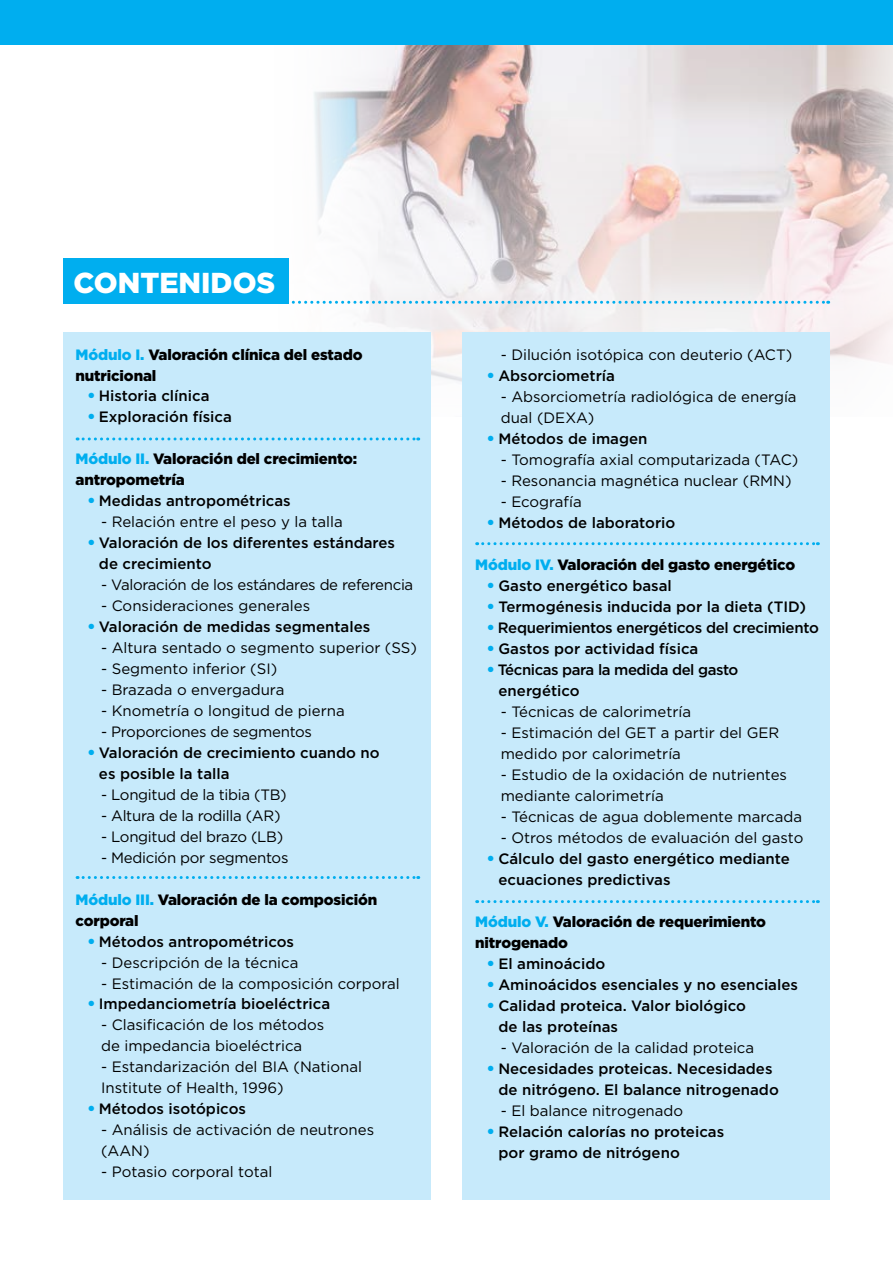
<style>
.page{position:relative;width:893px;height:1263px;background:#fff}
.page>*{position:absolute;margin:0;border:0;box-sizing:border-box;transform-origin:0 0}
.t1{font:900 28.8px "Gotham";color:#fff}
.t2{font:15px/21px "Gotham";color:#000}
.t3{font:500 15px/21px "Gotham";color:#000}
.t4{font:900 15px/21px "Gotham";letter-spacing:-.01em;color:#000}
.t5{font:15px "Gotham";letter-spacing:-.02em;color:#000}
.t6{font:500 15px "Gotham";letter-spacing:-.02em;color:#000}
.t7{font:500 15px/21px "Gotham";letter-spacing:-.03em;color:#000}
.s1{color:#00aeef}
</style>
<div class="page">
<img style="left:257px;top:44px;width:636px;height:372px">
<div style="left:0;top:0;width:893px;height:44px;background:#00aeef"></div>
<div style="left:64px;top:332px;width:367px;height:867px;background:#c7eafb"></div>
<div style="left:462px;top:332px;width:367px;height:867px;background:#c7eafb"></div>
<svg style="left:77px;top:437px;width:342px;height:3px"></svg>
<svg style="left:77px;top:876px;width:342px;height:3px"></svg>
<svg style="left:477px;top:542px;width:341px;height:3px"></svg>
<svg style="left:477px;top:900px;width:341px;height:3px"></svg>
<svg style="left:289px;top:301px;width:540px;height:3px"></svg>
<div style="left:64px;top:259px;width:225px;height:45px;background:#00aeef"></div>
<h1 class="t1" style="left:73px;top:263px;width:203px">CONTENIDOS</h1>
<p class="t4" style="left:76px;top:344px;width:288px"><span class="s1">Módulo I.</span> Valoración clínica del estado nutricional</p>
<p class="t3" style="left:88px;top:385px;width:123px"><sup>●</sup> Historia clínica</p>
<p class="t3" style="left:88px;top:406px;width:145px"><sup>●</sup> Exploración física</p>
<p class="t4" style="left:76px;top:448px;width:283px"><span class="s1">Módulo II.</span> Valoración del crecimiento: antropometría</p>
<p class="t3" style="left:88px;top:490px;width:204px"><sup>●</sup> Medidas antropométricas</p>
<p class="t2" style="left:101px;top:511px;width:243px">- Relación entre el peso y la talla</p>
<p class="t3" style="left:99px;top:532px;width:298px;text-indent:-11px"><sup>●</sup> Valoración de los diferentes estándares de crecimiento</p>
<p class="t5" style="left:101px;top:575px;width:314px">- Valoración de los estándares de referencia</p>
<p class="t2" style="left:101px;top:595px;width:211px">- Consideraciones generales</p>
<p class="t3" style="left:88px;top:616px;width:283px"><sup>●</sup> Valoración de medidas segmentales</p>
<p class="t2" style="left:101px;top:637px;width:317px">- Altura sentado o segmento superior (SS)</p>
<p class="t2" style="left:101px;top:658px;width:178px">- Segmento inferior (SI)</p>
<p class="t2" style="left:101px;top:679px;width:185px">- Brazada o envergadura</p>
<p class="t2" style="left:101px;top:700px;width:245px">- Knometría o longitud de pierna</p>
<p class="t5" style="left:101px;top:722px;width:212px">- Proporciones de segmentos</p>
<p class="t3" style="left:99px;top:742px;width:282px;text-indent:-11px"><sup>●</sup> Valoración de crecimiento cuando no es posible la talla</p>
<p class="t5" style="left:101px;top:785px;width:187px">- Longitud de la tibia (TB)</p>
<p class="t5" style="left:101px;top:806px;width:181px">- Altura de la rodilla (AR)</p>
<p class="t5" style="left:101px;top:827px;width:184px">- Longitud del brazo (LB)</p>
<p class="t5" style="left:101px;top:848px;width:189px">- Medición por segmentos</p>
<p class="t4" style="left:76px;top:889px;width:303px"><span class="s1">Módulo III.</span> Valoración de la composición corporal</p>
<p class="t3" style="left:88px;top:931px;width:207px"><sup>●</sup> Métodos antropométricos</p>
<p class="t2" style="left:101px;top:952px;width:199px">- Descripción de la técnica</p>
<p class="t2" style="left:101px;top:973px;width:300px">- Estimación de la composición corporal</p>
<p class="t3" style="left:88px;top:993px;width:243px"><sup>●</sup> Impedanciometría bioeléctrica</p>
<p class="t2" style="left:101px;top:1014px;width:225px">- Clasificación de los métodos de impedancia bioeléctrica</p>
<p class="t2" style="left:101px;top:1056px;width:262px">- Estandarización del BIA (National<br>Institute of Health, 1996)</p>
<p class="t3" style="left:88px;top:1098px;width:159px"><sup>●</sup> Métodos isotópicos</p>
<p class="t2" style="left:101px;top:1119px;width:275px">- Análisis de activación de neutrones (AAN)</p>
<p class="t2" style="left:101px;top:1161px;width:173px">- Potasio corporal total</p>
<p class="t2" style="left:501px;top:344px;width:293px">- Dilución isotópica con deuterio (ACT)</p>
<p class="t3" style="left:488px;top:365px;width:129px"><sup>●</sup> Absorciometría</p>
<p class="t2" style="left:501px;top:386px;width:297px">- Absorciometría radiológica de energía dual (DEXA)</p>
<p class="t3" style="left:488px;top:428px;width:161px"><sup>●</sup> Métodos de imagen</p>
<p class="t2" style="left:501px;top:449px;width:299px">- Tomografía axial computarizada (TAC)</p>
<p class="t2" style="left:501px;top:470px;width:292px">- Resonancia magnética nuclear (RMN)</p>
<p class="t2" style="left:501px;top:491px;width:83px">- Ecografía</p>
<p class="t3" style="left:488px;top:512px;width:189px"><sup>●</sup> Métodos de laboratorio</p>
<p class="t4" style="left:475px;top:554px;width:322px"><span class="s1">Módulo IV.</span> Valoración del gasto energético</p>
<p class="t3" style="left:488px;top:575px;width:185px"><sup>●</sup> Gasto energético basal</p>
<p class="t3" style="left:488px;top:596px;width:320px"><sup>●</sup> Termogénesis inducida por la dieta (TID)</p>
<p class="t6" style="left:488px;top:618px;width:332px"><sup>●</sup> Requerimientos energéticos del crecimiento</p>
<p class="t3" style="left:488px;top:638px;width:212px"><sup>●</sup> Gastos por actividad física</p>
<p class="t7" style="left:499px;top:659px;width:241px;text-indent:-11px"><sup>●</sup> Técnicas para la medida del gasto energético</p>
<p class="t2" style="left:501px;top:701px;width:192px">- Técnicas de calorimetría</p>
<p class="t2" style="left:501px;top:722px;width:280px">- Estimación del GET a partir del GER medido por calorimetría</p>
<p class="t2" style="left:501px;top:764px;width:288px">- Estudio de la oxidación de nutrientes mediante calorimetría</p>
<p class="t2" style="left:501px;top:806px;width:303px">- Técnicas de agua doblemente marcada</p>
<p class="t2" style="left:501px;top:827px;width:304px">- Otros métodos de evaluación del gasto</p>
<p class="t3" style="left:499px;top:848px;width:293px;text-indent:-11px"><sup>●</sup> Cálculo del gasto energético mediante ecuaciones predictivas</p>
<p class="t4" style="left:475px;top:911px;width:292px"><span class="s1">Módulo V.</span> Valoración de requerimiento nitrogenado</p>
<p class="t3" style="left:488px;top:953px;width:119px"><sup>●</sup> El aminoácido</p>
<p class="t3" style="left:488px;top:974px;width:311px"><sup>●</sup> Aminoácidos esenciales y no esenciales</p>
<p class="t3" style="left:499px;top:995px;width:249px;text-indent:-11px"><sup>●</sup> Calidad proteica. Valor biológico de las proteínas</p>
<p class="t2" style="left:501px;top:1037px;width:255px">- Valoración de la calidad proteica</p>
<p class="t3" style="left:499px;top:1058px;width:282px;text-indent:-11px"><sup>●</sup> Necesidades proteicas. Necesidades de nitrógeno. El balance nitrogenado</p>
<p class="t2" style="left:501px;top:1100px;width:184px">- El balance nitrogenado</p>
<p class="t3" style="left:499px;top:1121px;width:227px;text-indent:-11px"><sup>●</sup> Relación calorías no proteicas por gramo de nitrógeno</p>
</div>
